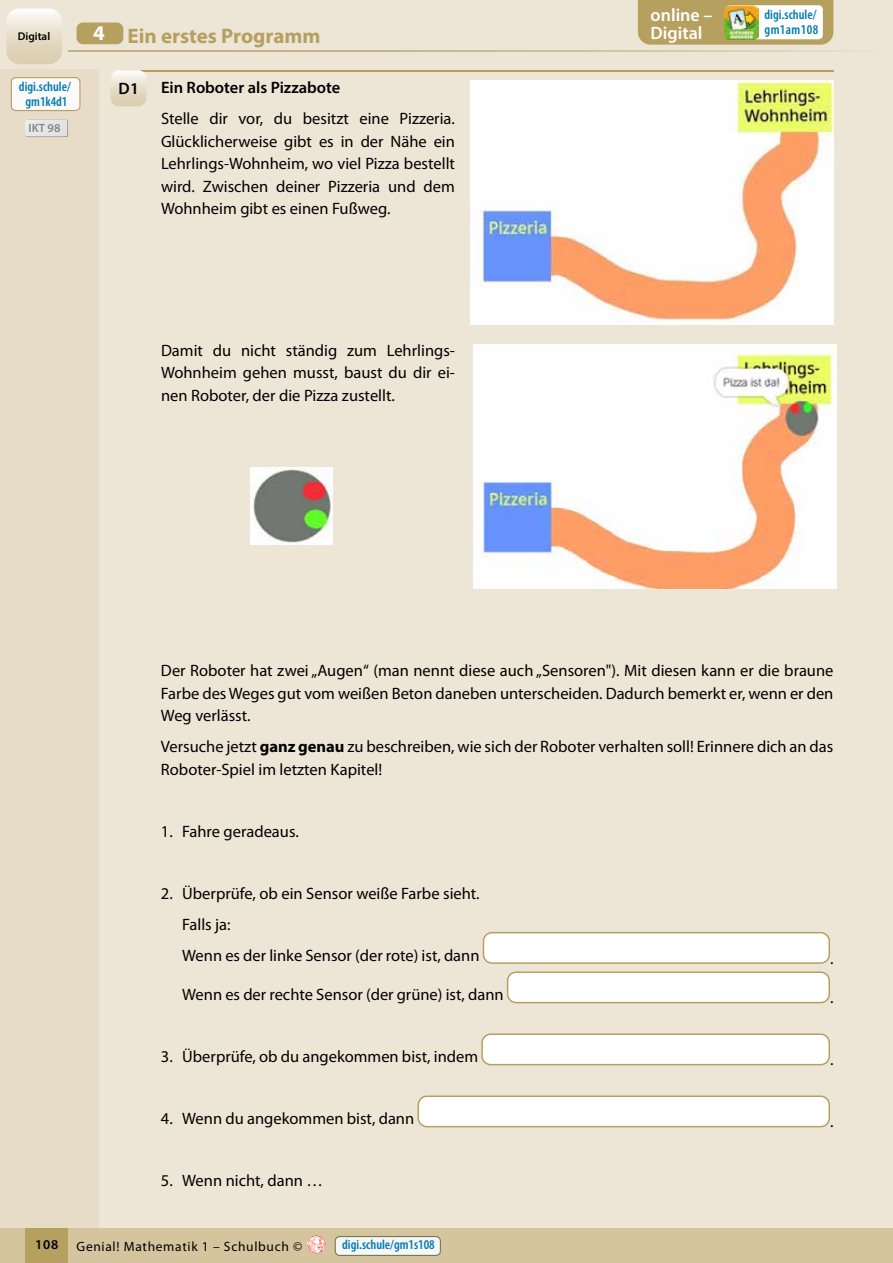
<style>
.page{position:relative;width:893px;height:1263px;background:#fff}
.page>*{position:absolute;margin:0;border:0;box-sizing:border-box;transform-origin:0 0}
.t1{font:700 21px "Myriad Pro";color:#b6a060}
.t2{font:600 18px/18px "Myriad Pro";color:#fff}
.t3{font:16.5px/22.5px "Myriad Pro";color:#000;text-align:justify}
.t4{font:600 16.5px "Myriad Pro";color:#000}
.t5{font:600 condensed 13.5px/15px "Myriad Pro";color:#007ab2}
.t6{font:13.5px "Myriad Pro";letter-spacing:.05em;color:#000}
.t7{font:600 13.5px "Myriad Pro";color:#000}
.t8{font:600 12px "Myriad Pro";color:#878787}
.t9{font:600 11.25px "Myriad Pro";color:#000}
.s1{color:#fff}
.s2{font-weight:700}
</style>
<div class="page">
<div style="left:0;top:0;width:893px;height:1234px;background:#ede6d7"></div>
<hr style="left:68px;top:50px;width:825px;height:2px;background:#b6a060">
<div style="left:77px;top:23px;width:46px;height:21px;background:#b6a060;border-radius:6px"></div>
<svg style="left:638px;top:0;width:195px;height:45px;background:#cbbc8f"></svg>
<img style="left:724px;top:5px;width:35px;height:34px">
<div style="left:0;top:69px;width:99px;height:1161px;background:#e6dcc7"></div>
<div style="left:0;top:1229px;width:893px;height:34px;background:#d4c59f"></div>
<img style="left:307px;top:1235px;width:19px;height:19px;border-radius:9px">
<div style="left:26px;top:1229px;width:42px;height:34px;background:#b6a060"></div>
<div style="left:483px;top:933px;width:346px;height:30px;background:#fff;border-radius:9px"></div>
<div style="left:483px;top:932px;width:347px;height:32px;border:2px solid #b6a060;border-radius:9px"></div>
<div style="left:508px;top:972px;width:321px;height:30px;background:#fff;border-radius:9px"></div>
<div style="left:507px;top:971px;width:323px;height:32px;border:2px solid #b6a060;border-radius:9px"></div>
<div style="left:482px;top:1034px;width:347px;height:30px;background:#fff;border-radius:9px"></div>
<div style="left:481px;top:1033px;width:349px;height:32px;border:2px solid #b6a060;border-radius:9px"></div>
<div style="left:418px;top:1096px;width:411px;height:31px;background:#fff;border-radius:9px"></div>
<div style="left:418px;top:1095px;width:412px;height:32px;border:2px solid #b6a060;border-radius:9px"></div>
<div style="left:11px;top:78px;width:69px;height:33px;background:#fcfaf8;border-radius:4px"></div>
<div style="left:11px;top:77px;width:69px;height:34px;border:1px solid #b6a060;border-radius:4px"></div>
<div style="left:335px;top:1236px;width:105px;height:19px;background:#f7f7f5;border-radius:4px"></div>
<div style="left:335px;top:1236px;width:106px;height:20px;border:1px solid #737a50;border-radius:4px"></div>
<img style="left:250px;top:468px;width:83px;height:76px">
<img style="left:470px;top:81px;width:363px;height:243px">
<img style="left:473px;top:344px;width:363px;height:244px">
<hr style="left:120px;top:70px;width:713px;height:2px;background:#b6a060">
<svg style="left:111px;top:70px;width:36px;height:36px"></svg>
<svg style="left:25px;top:120px;width:43px;height:17px"></svg>
<svg style="left:6px;top:9px;width:56px;height:55px"></svg>
<p class="t9" style="left:18px;top:29px;width:34px">Digital</p>
<p class="t5" style="left:19px;top:79px;width:53px;text-align:center">digi.schule/ gm1k4d1</p>
<p class="t8" style="left:29px;top:120px;width:33px">IKT 98</p>
<p class="t1" style="left:93px;top:22px;width:229px"><span class="s1">4</span> Ein erstes Programm</p>
<p class="t4" style="left:118px;top:78px;width:22px">D1</p>
<p class="t4" style="left:161px;top:77px;width:181px">Ein Roboter als Pizzabote</p>
<p class="t3" style="left:161px;top:107px;width:295px">Stelle dir vor, du besitzt eine Pizzeria.<br>Glücklicherweise gibt es in der Nähe ein Lehrlings-Wohnheim, wo viel Pizza bestellt wird. Zwischen deiner Pizzeria und dem Wohnheim gibt es einen Fußweg.</p>
<p class="t3" style="left:161px;top:339px;width:295px">Damit du nicht ständig zum Lehrlings-Wohnheim gehen musst, baust du dir ei&shy;nen Roboter, der die Pizza zustellt.</p>
<p class="t2" style="left:651px;top:5px;width:63px">online –<br>Digital</p>
<p class="t5" style="left:765px;top:7px;width:55px">digi.schule/ gm1am108</p>
<p class="t3" style="left:161px;top:659px;width:674px">Der Roboter hat zwei „Augen“ (man nennt diese auch „Sensoren"). Mit diesen kann er die braune Farbe des Weges gut vom weißen Beton daneben unterscheiden. Dadurch bemerkt er, wenn er den Weg verlässt.</p>
<p class="t3" style="left:161px;top:735px;width:674px">Versuche jetzt <span class="s2">ganz genau</span> zu beschreiben, wie sich der Roboter verhalten soll! Erinnere dich an das<br>Roboter-Spiel im letzten Kapitel!</p>
<p class="t3" style="left:161px;top:820px;width:139px">1. Fahre geradeaus.</p>
<p class="t3" style="left:182px;top:877px;width:299px;line-height:31px;text-align:left;text-indent:-21px">2. Überprüfe, ob ein Sensor weiße Farbe sieht.<br>Falls ja:<br>Wenn es der linke Sensor (der rote) ist, dann</p>
<p class="t3" style="left:182px;top:983px;width:323px">Wenn es der rechte Sensor (der grüne) ist, dann</p>
<p class="t3" style="left:161px;top:1045px;width:319px">3. Überprüfe, ob du angekommen bist, indem</p>
<p class="t3" style="left:161px;top:1107px;width:255px">4. Wenn du angekommen bist, dann</p>
<p class="t3" style="left:161px;top:1169px;width:164px">5. Wenn nicht, dann …</p>
<p class="t3" style="left:830px;top:947px;width:5px">.</p>
<p class="t3" style="left:830px;top:986px;width:5px">.</p>
<p class="t3" style="left:830px;top:1048px;width:5px">.</p>
<p class="t3" style="left:830px;top:1110px;width:5px">.</p>
<p class="t7" style="left:35px;top:1235px;width:25px">108</p>
<p class="t6" style="left:77px;top:1238px;width:227px">Genial! Mathematik 1 – Schulbuch ©</p>
<p class="t5" style="left:342px;top:1238px;width:94px">digi.schule/gm1s108</p>
</div>
